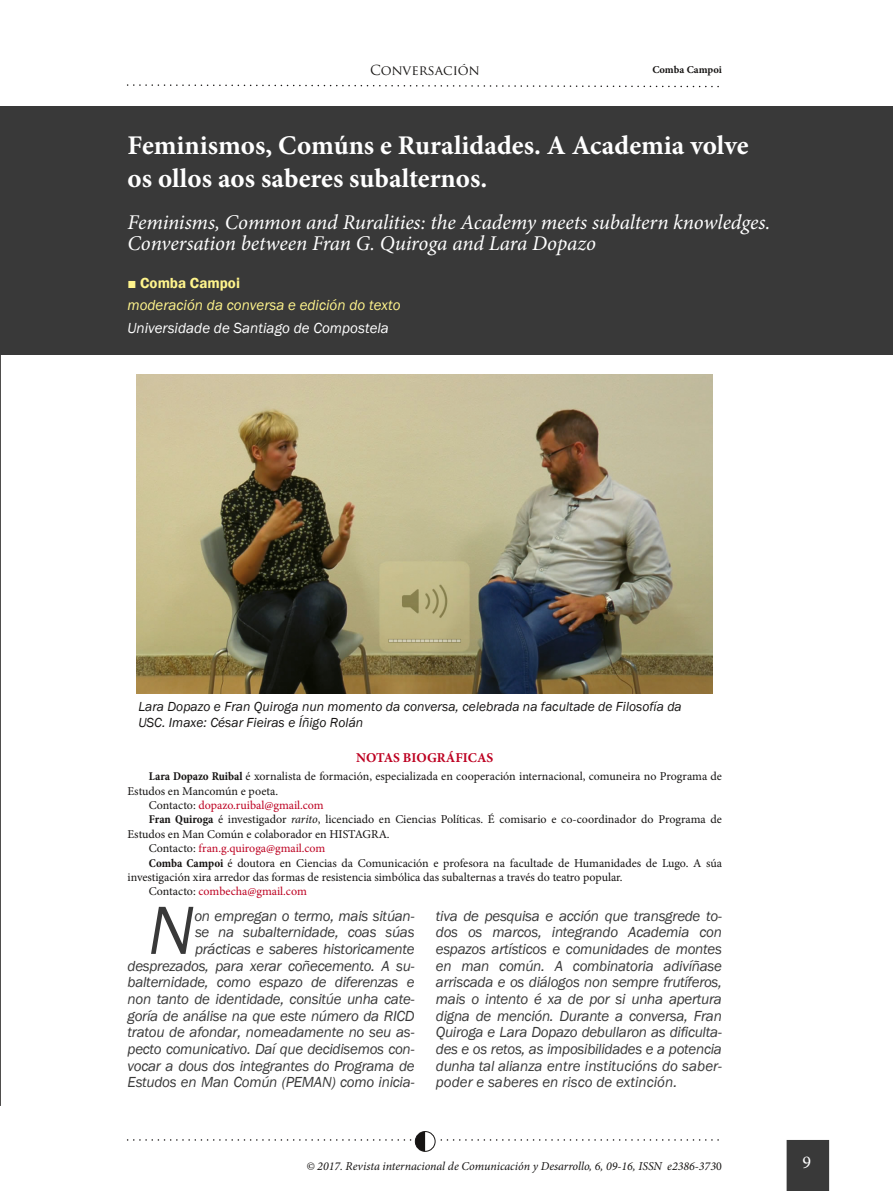
<style>
.page{position:relative;width:893px;height:1191px;background:#fff}
.page>*{position:absolute;margin:0;border:0;box-sizing:border-box;transform-origin:0 0}
.t1{font:italic 70.65px "Franklin Gothic";color:#393939}
.t2{font:700 27px/33px "Minion Pro";color:#fff}
.t3{font:italic 21px/21px "Minion Pro";letter-spacing:-.005em;color:#fff}
.t4{font:18px "Minion Pro";color:#fff}
.t5{font:italic 15px/16.6px "Franklin Gothic";letter-spacing:-.015em;color:#393939;text-align:right}
.t6{font:italic 15px "Franklin Gothic";color:#fff48c}
.t7{font:italic 15px "Franklin Gothic";color:#fff}
.t8{font:600 15px "Franklin Gothic";color:#fff48c}
.t9{font:italic 13.5px/16.6px "Franklin Gothic";color:#161413}
.t10{font:700 13.5px "Minion Pro";letter-spacing:-.005em;color:#bd0121}
.t11{font:13.5px "Trajan Pro";color:#161413}
.t12{font:12px "Minion Pro";letter-spacing:-.005em;color:#161413}
.t13{font:12px "Minion Pro";letter-spacing:-.005em;color:#bd0121}
.t14{font:italic 12px "Minion Pro";color:#161413}
.t15{font:700 10.5px "Minion Pro";letter-spacing:.005em;color:#161413}
.s1{font-weight:700;font-stretch:condensed}
.s2{color:#161413}
.s3{font-style:italic}
.s4{font-style:normal}
</style>
<div class="page">
<svg style="left:127px;top:84px;width:592px;height:4px"></svg>
<div style="left:787px;top:1140px;width:42px;height:51px;background:#393939"></div>
<div style="left:414px;top:1130px;width:22px;height:22px;border:2px solid #fff;border-radius:50%"></div>
<svg style="left:128px;top:1131px;width:591px;height:20px"></svg>
<hr style="left:0;top:106px;width:1px;height:1000px;background:#161413">
<div style="left:0;top:106px;width:893px;height:248px;background:#393939"></div>
<img style="left:136px;top:374px;width:577px;height:320px">
<p class="t11" style="left:370px;top:65px;width:111px">CONVERSACIÓN</p>
<p class="t15" style="left:652px;top:65px;width:71px">Comba Campoi</p>
<h2 class="t2" style="left:128px;top:132px;width:623px">Feminismos, Comúns e Ruralidades. A Academia volve os ollos aos saberes subalternos.</h2>
<h3 class="t3" style="left:128px;top:214px;width:644px">Feminisms, Common and Ruralities: the Academy meets subaltern knowledges.<br>Conversation between Fran G. Quiroga and Lara Dopazo</h3>
<p class="t8" style="left:127px;top:274px;width:114px">■ Comba Campoi</p>
<p class="t6" style="left:127px;top:297px;width:275px">moderación da conversa e edición do texto</p>
<p class="t7" style="left:127px;top:319px;width:263px">Universidade de Santiago de Compostela</p>
<p class="t9" style="left:138px;top:698px;width:545px">Lara Dopazo e Fran Quiroga nun momento da conversa, celebrada na facultade de Filosofía da<br>USC. Imaxe: César Fieiras e Íñigo Rolán</p>
<p class="t10" style="left:356px;top:752px;width:139px">NOTAS BIOGRÁFICAS</p>
<p class="t12" style="left:149px;top:771px;width:575px"><span class="s1">Lara Dopazo Ruibal</span> é xornalista de formación, especializada en cooperación internacional, comuneira no Programa de</p>
<p class="t12" style="left:128px;top:786px;width:152px">Estudos en Mancomún e poeta.</p>
<p class="t13" style="left:149px;top:800px;width:176px"><span class="s2">Contacto:</span> dopazo.ruibal@gmail.com</p>
<p class="t12" style="left:149px;top:814px;width:575px"><span class="s1">Fran Quiroga</span> é investigador <span class="s3">rarito</span>, licenciado en Ciencias Políticas. É comisario e co-coordinador do Programa de</p>
<p class="t12" style="left:128px;top:829px;width:264px">Estudos en Man Común e colaborador en HISTAGRA.</p>
<p class="t13" style="left:149px;top:843px;width:178px"><span class="s2">Contacto:</span> fran.g.quiroga@gmail.com</p>
<p class="t12" style="left:149px;top:858px;width:575px"><span class="s1">Comba Campoi</span> é doutora en Ciencias da Comunicación e profesora na facultade de Humanidades de Lugo. A súa</p>
<p class="t12" style="left:128px;top:872px;width:497px">investigación xira arredor das formas de resistencia simbólica das subalternas a través do teatro popular.</p>
<p class="t13" style="left:149px;top:886px;width:160px"><span class="s2">Contacto:</span> combecha@gmail.com</p>
<h1 class="t1" style="left:148px;top:889px;width:48px">N</h1>
<p class="t5" style="left:128px;top:907px;width:289px">on empregan o termo, mais sitúan-<br>se na subalternidade, coas súas<br>prácticas e saberes historicamente desprezados, para xerar coñecemento. A su&shy;balternidade, como espazo de diferenzas e non tanto de identidade, consitúe unha cate&shy;goría de análise na que este número da RICD tratou de afondar, nomeadamente no seu as&shy;pecto comunicativo. Daí que decidisemos con&shy;vocar a dous dos integrantes do Programa de Estudos en Man Común (PEMAN) como inicia-</p>
<p class="t5" style="left:436px;top:907px;width:288px;text-align:justify">tiva de pesquisa e acción que transgrede to&shy;dos os marcos, integrando Academia con espazos artísticos e comunidades de montes en man común. A combinatoria adivíñase arriscada e os diálogos non sempre frutíferos, mais o intento é xa de por si unha apertura digna de mención. Durante a conversa, Fran Quiroga e Lara Dopazo debullaron as dificulta&shy;des e os retos, as imposibilidades e a potencia dunha tal alianza entre institucións do saber&shy;poder e saberes en risco de extinción.</p>
<p class="t14" style="left:306px;top:1161px;width:417px">© 2017. Revista internacional de Comunicación y Desarrollo, 6, 09-16, ISSN e2386-373<span class="s4">0</span></p>
<p class="t4" style="left:803px;top:1155px;width:10px">9</p>
</div>
